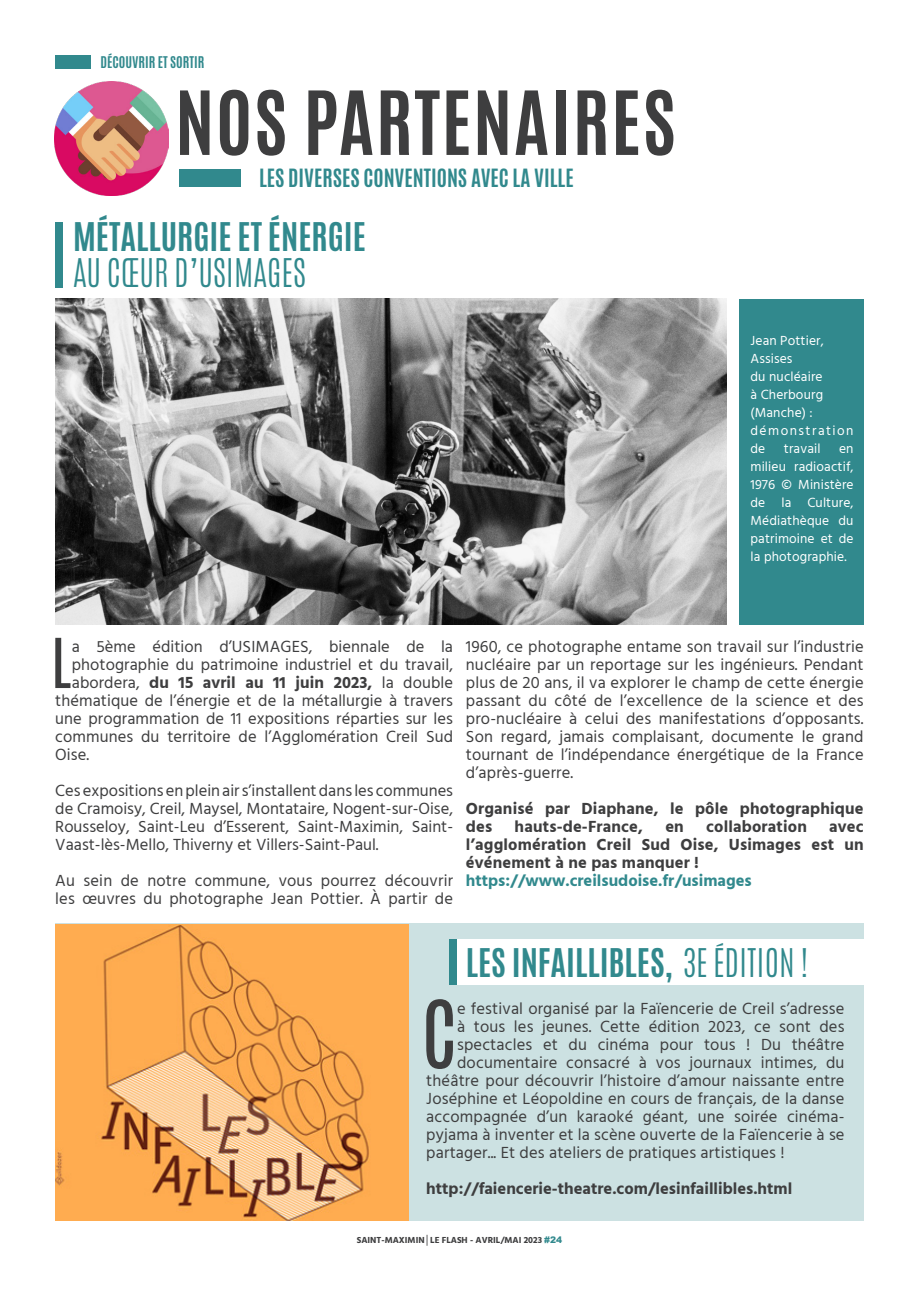
<style>
.page{position:relative;width:919px;height:1289px;background:#fff}
.page>*{position:absolute;margin:0;border:0;box-sizing:border-box;transform-origin:0 0}
.t1{font:79.35px "Antonio";color:#3e3e3f}
.t2{font:700 75px "Antonio";letter-spacing:.02em;color:#3e3e3f}
.t3{font:58.35px "Antonio";color:#3e3e3f}
.t4{font:700 33px "Antonio";color:#31898d}
.t5{font:300 33px "Antonio";color:#31898d}
.t6{font:700 21px "Antonio";color:#31898d}
.t7{font:16.5px/18px "Hind";letter-spacing:.01em;color:#3e3e3f;text-align:justify}
.t8{font:700 16.5px/18px "Hind";letter-spacing:.01em;color:#3e3e3f}
.t9{font:700 16.5px "Hind";color:#31898d}
.t10{font:13.5px/18px "Hind";letter-spacing:.01em;color:#fff;text-align:justify}
.t11{font:700 13.5px "Antonio";color:#31898d}
.t12{font:13.5px/18px "Hind";letter-spacing:.11em;color:#fff}
.t13{font:700 9px "Hind";color:#3e3e3f}
.s1{font-weight:400}
.s2{font-weight:300}
.s3{font-family:"Arial";font-weight:900}
.s4{font-family:"Arial";font-weight:900;color:#31898d}
</style>
<div class="page">
<div style="left:55px;top:923px;width:808px;height:297px;background:#cce1e2"></div>
<div style="left:739px;top:299px;width:124px;height:325px;background:#31898d"></div>
<div style="left:55px;top:55px;width:36px;height:13px;background:#31898d"></div>
<img style="left:54px;top:81px;width:114px;height:114px">
<div style="left:180px;top:169px;width:61px;height:17px;background:#31898d"></div>
<img style="left:55px;top:299px;width:671px;height:325px">
<div style="left:55px;top:222px;width:8px;height:66px;background:#31898d"></div>
<div style="left:453px;top:939px;width:418px;height:45px;background:#fff"></div>
<img style="left:56px;top:924px;width:352px;height:296px">
<div style="left:449px;top:939px;width:8px;height:45px;background:#31898d"></div>
<p class="t11" style="left:100px;top:52px;width:105px">DÉCOUVRIR ET SORTIR</p>
<p class="t2" style="left:175px;top:66px;width:502px">NOS PARTENAIRES</p>
<p class="t6" style="left:259px;top:162px;width:316px">LES DIVERSES CONVENTIONS AVEC LA VILLE</p>
<p class="t4" style="left:73px;top:212px;width:294px">MÉTALLURGIE ET ÉNERGIE</p>
<p class="t5" style="left:73px;top:250px;width:234px">AU CŒUR D’USIMAGES</p>
<p class="t10" style="left:750px;top:333px;width:75px">Jean Pottier,</p>
<p class="t10" style="left:750px;top:351px;width:43px">Assises</p>
<p class="t10" style="left:750px;top:369px;width:74px">du nucléaire</p>
<p class="t10" style="left:750px;top:387px;width:74px">à Cherbourg</p>
<p class="t10" style="left:750px;top:405px;width:64px">(Manche) :</p>
<p class="t12" style="left:750px;top:423px;width:105px">démonstration de</p>
<p class="t10" style="left:783px;top:441px;width:38px">travail</p>
<p class="t10" style="left:750px;top:441px;width:105px;text-indent:89px">en milieu radioactif, 1976 © Ministère de la Culture, Médiathèque du patrimoine et de la photographie.</p>
<p class="t3" style="left:51px;top:620px;width:22px">L</p>
<p class="t7" style="left:72px;top:638px;width:383px">a 5ème édition d’USIMAGES, biennale de la</p>
<p class="t7" style="left:72px;top:656px;width:383px">photographie du patrimoine industriel et du travail,</p>
<p class="t8" style="left:72px;top:673px;width:383px"><span class="s1">abordera,</span> du 15 avril au 11 juin 2023, <span class="s1">la double</span></p>
<p class="t7" style="left:55px;top:692px;width:399px">thématique de l’énergie et de la métallurgie à travers</p>
<p class="t7" style="left:55px;top:710px;width:399px">une programmation de 11 expositions réparties sur les</p>
<p class="t7" style="left:55px;top:728px;width:399px">communes du territoire de l’Agglomération Creil Sud</p>
<p class="t7" style="left:55px;top:746px;width:35px">Oise.</p>
<p class="t7" style="left:55px;top:782px;width:399px">Ces expositions en plein air s’installent dans les communes de Cramoisy, Creil, Maysel, Montataire, Nogent-sur-Oise, Rousseloy, Saint-Leu d’Esserent, Saint-Maximin, Saint-Vaast-lès-Mello, Thiverny et Villers-Saint-Paul.</p>
<p class="t7" style="left:55px;top:872px;width:399px">Au sein de notre commune, vous pourrez découvrir les œuvres du photographe Jean Pottier. À partir de</p>
<p class="t7" style="left:466px;top:638px;width:399px">1960, ce photographe entame son travail sur l’industrie nucléaire par un reportage sur les ingénieurs. Pendant plus de 20 ans, il va explorer le champ de cette énergie passant du côté de l’excellence de la science et des pro-nucléaire à celui des manifestations d’opposants.<br>Son regard, jamais complaisant, documente le grand tournant de l’indépendance énergétique de la France d’après-guerre.</p>
<p class="t8" style="left:466px;top:799px;width:399px">Organisé par Diaphane, le pôle photographique des</p>
<p class="t8" style="left:514px;top:817px;width:130px">hauts-de-France,</p>
<p class="t8" style="left:665px;top:817px;width:20px">en</p>
<p class="t8" style="left:706px;top:817px;width:102px">collaboration</p>
<p class="t8" style="left:466px;top:817px;width:399px;text-align:justify;text-indent:363px">avec l’agglomération Creil Sud Oise, Usimages est un événement à ne pas manquer !</p>
<p class="t9" style="left:466px;top:870px;width:287px">https://www.creilsudoise.fr/usimages</p>
<p class="t4" style="left:466px;top:937px;width:344px">LES INFAILLIBLES, <span class="s2">3E ÉDITION !</span></p>
<p class="t1" style="left:421px;top:975px;width:37px">C</p>
<p class="t7" style="left:457px;top:1000px;width:389px">e festival organisé par la Faïencerie de Creil s’adresse</p>
<p class="t7" style="left:457px;top:1018px;width:389px">à tous les jeunes. Cette édition 2023, ce sont des</p>
<p class="t7" style="left:457px;top:1036px;width:389px">spectacles et du cinéma pour tous ! Du théâtre</p>
<p class="t7" style="left:457px;top:1054px;width:389px">documentaire consacré à vos journaux intimes, du</p>
<p class="t7" style="left:426px;top:1072px;width:419px">théâtre pour découvrir l’histoire d’amour naissante entre</p>
<p class="t7" style="left:426px;top:1090px;width:419px">Joséphine et Léopoldine en cours de français, de la danse</p>
<p class="t7" style="left:426px;top:1108px;width:419px">accompagnée d’un karaoké géant, une soirée cinéma-</p>
<p class="t7" style="left:426px;top:1126px;width:420px">pyjama à inventer et la scène ouverte de la Faïencerie à se</p>
<p class="t7" style="left:426px;top:1144px;width:360px">partager... Et des ateliers de pratiques artistiques !</p>
<p class="t8" style="left:426px;top:1179px;width:367px">http://faiencerie-theatre.com/lesinfaillibles.html</p>
<p class="t13" style="left:357px;top:1234px;width:207px">SAINT-MAXIMIN<span class="s3">│</span>LE FLASH - AVRIL/MAI 2023 <span class="s4">#24</span></p>
</div>
